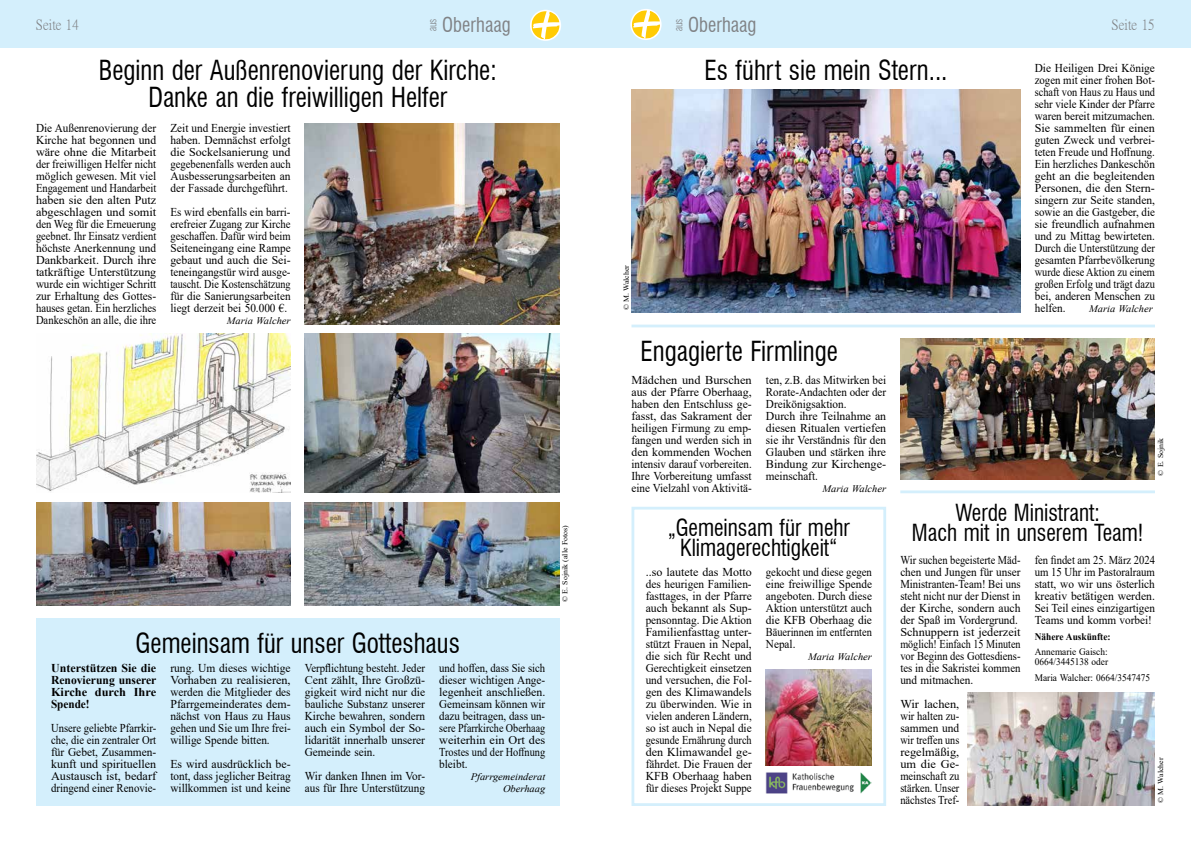
<style>
.page{position:relative;width:1191px;height:842px;background:#fff}
.page>*{position:absolute;margin:0;border:0;box-sizing:border-box;transform-origin:0 0}
.t1{font:condensed 27px/27px "Swiss 721 BT";color:#000;text-align:center;scale:.94 1}
.t2{font:condensed 23px/20px "Swiss 721 BT";color:#000;text-align:center;scale:.93 1}
.t3{font:condensed 20px "Swiss 721 BT";color:#808285;scale:.94 1}
.t4{font:14.3px "P Ming Li U Ext B";color:#808285;scale:.96 1}
.t5{font:12px/12px "Times New Roman";color:#000;text-align:justify;scale:.94 1}
.t6{font:12px/12px "Times New Roman";color:#000;text-align:justify}
.t7{font:12px/12px "Times New Roman";color:#000;text-align:justify;scale:.92 1}
.t8{font:12px/12px "Times New Roman";color:#000;text-align:justify;scale:.9 1}
.t9{font:12px/12px "Times New Roman";color:#000;text-align:justify;scale:.88 1}
.t10{font:12px/12px "Times New Roman";color:#000;scale:.87 1}
.t11{font:12px/12px "Times New Roman";color:#000;text-align:justify;scale:.89 1}
.t12{font:12px/12px "Times New Roman";color:#000;text-align:justify;scale:.96 1}
.t13{font:700 12px/12px "Times New Roman";color:#000;text-align:justify}
.t14{font:300 condensed 11.1px "Swiss 721 BT";color:#808285;scale:.93 1}
.t15{font:italic 10px/12px "Times New Roman";color:#000;text-align:right;scale:1.04 1}
.t16{font:10px/10px "Times New Roman";color:#000;scale:.94 1}
.t17{font:700 10px "Times New Roman";color:#000;scale:.94 1}
.t18{font:7.5px "Times New Roman";color:#000;scale:1.05 1}
</style>
<div class="page">
<div style="left:596px;top:0;width:595px;height:48px;background:#d4effc"></div>
<svg style="left:630px;top:9px;width:31px;height:31px"></svg>
<svg style="left:632px;top:10px;width:28px;height:29px"></svg>
<div style="left:0;top:0;width:595px;height:48px;background:#d4effc"></div>
<svg style="left:530px;top:10px;width:31px;height:31px"></svg>
<svg style="left:531px;top:11px;width:28px;height:28px"></svg>
<img style="left:305px;top:124px;width:254px;height:200px">
<div style="left:36px;top:618px;width:523px;height:188px;background:#d4effc"></div>
<img style="left:36px;top:334px;width:255px;height:158px">
<img style="left:36px;top:503px;width:255px;height:102px">
<img style="left:305px;top:333px;width:254px;height:159px">
<img style="left:305px;top:503px;width:254px;height:102px">
<img style="left:631px;top:90px;width:389px;height:222px">
<img style="left:900px;top:339px;width:255px;height:140px">
<hr style="left:631px;top:325px;width:524px;height:2px;background:#d4effc">
<hr style="left:900px;top:490px;width:255px;height:3px;background:#d4effc">
<img style="left:766px;top:669px;width:106px;height:96px">
<div style="left:631px;top:507px;width:255px;height:299px;border:3px solid #d4effc"></div>
<img style="left:967px;top:693px;width:188px;height:113px">
<img style="left:766px;top:772px;width:106px;height:22px">
<p class="t4" style="left:36px;top:17px;width:46px">Seite 14</p>
<p class="t14" style="left:426px;top:31px;width:15px;rotate:-90deg">aus</p>
<h3 class="t3" style="left:442px;top:13px;width:74px">Oberhaag</h3>
<p class="t14" style="left:672px;top:31px;width:15px;rotate:-90deg">aus</p>
<h3 class="t3" style="left:688px;top:13px;width:74px">Oberhaag</h3>
<p class="t4" style="left:1111px;top:18px;width:46px">Seite 15</p>
<h1 class="t1" style="left:99px;top:57px;width:425px">Beginn der Außenrenovierung der Kirche:<br>Danke an die freiwilligen Helfer</h1>
<p class="t5" style="left:36px;top:122px;width:129px">Die Außenrenovierung der Kirche hat begonnen und wäre ohne die Mitarbeit der freiwilligen Helfer nicht möglich gewesen. Mit viel Engagement und Handarbeit haben sie den alten Putz abgeschlagen und somit den Weg für die Erneuerung geebnet. Ihr Einsatz verdient höchste Anerkennung und Dankbarkeit. Durch ihre tatkräftige Unterstützung wurde ein wichtiger Schritt zur Erhaltung des Gottes&shy;hauses getan. Ein herzliches Dankeschön an alle, die ihre</p>
<p class="t5" style="left:170px;top:122px;width:129px">Zeit und Energie investiert haben. Demnächst erfolgt die Sockelsanierung und gegebenenfalls werden auch Ausbesserungsarbeiten an der Fassade durchgeführt.</p>
<p class="t7" style="left:170px;top:206px;width:132px">Es wird ebenfalls ein barri&shy;erefreier Zugang zur Kirche geschaffen. Dafür wird beim Seiteneingang eine Rampe gebaut und auch die Sei&shy;teneingangstür wird ausge&shy;tauscht. Die Kostenschätzung für die Sanierungsarbeiten liegt derzeit bei 50.000 €.</p>
<p class="t15" style="left:227px;top:314px;width:63px">Maria Walcher</p>
<h1 class="t1" style="left:136px;top:629px;width:346px">Gemeinsam für unser Gotteshaus</h1>
<p class="t13" style="left:51px;top:662px;width:107px">Unterstützen Sie die Renovierung unserer Kirche durch Ihre Spende!</p>
<p class="t9" style="left:51px;top:722px;width:121px">Unsere geliebte Pfarrkir&shy;che, die ein zentraler Ort für Gebet, Zusammen&shy;kunft und spirituellen Austausch ist, bedarf dringend einer Renovie-</p>
<p class="t8" style="left:305px;top:662px;width:135px">Verpflichtung besteht. Jeder Cent zählt, Ihre Großzü&shy;gigkeit wird nicht nur die bauliche Substanz unserer Kirche bewahren, sondern auch ein Symbol der So&shy;lidarität innerhalb unserer Gemeinde sein.</p>
<p class="t5" style="left:305px;top:770px;width:129px">Wir danken Ihnen im Vor&shy;aus für Ihre Unterstützung</p>
<p class="t11" style="left:439px;top:662px;width:121px">und hoffen, dass Sie sich dieser wichtigen Ange&shy;legenheit anschließen.<br>Gemeinsam können wir dazu beitragen, dass un&shy;sere Pfarrkirche Oberhaag weiterhin ein Ort des Trostes und der Hoffnung bleibt.</p>
<p class="t15" style="left:471px;top:770px;width:73px">Pfarrgemeinderat<br>Oberhaag</p>
<p class="t12" style="left:170px;top:662px;width:127px">rung. Um dieses wichtige Vorhaben zu realisieren, werden die Mitglieder des Pfarrgemeinderates dem&shy;nächst von Haus zu Haus gehen und Sie um Ihre frei&shy;willige Spende bitten.</p>
<p class="t6" style="left:170px;top:758px;width:122px">Es wird ausdrücklich be&shy;tont, dass jeglicher Beitrag willkommen ist und keine</p>
<p class="t18" style="left:560px;top:602px;width:74px;rotate:-90deg">© E. Sojnik (alle Fotos)</p>
<h1 class="t1" style="left:704px;top:57px;width:260px">Es führt sie mein Stern...</h1>
<p class="t18" style="left:621px;top:310px;width:45px;rotate:-90deg">© M. Walcher</p>
<h1 class="t1" style="left:640px;top:338px;width:211px">Engagierte Firmlinge</h1>
<p class="t6" style="left:631px;top:374px;width:122px">Mädchen und Burschen aus der Pfarre Oberhaag, haben den Entschluss ge&shy;fasst, das Sakrament der heiligen Firmung zu emp&shy;fangen und werden sich in den kommenden Wochen intensiv darauf vorbereiten.<br>Ihre Vorbereitung umfasst eine Vielzahl von Aktivitä-</p>
<p class="t7" style="left:766px;top:374px;width:132px;text-align:left">ten, z.B. das Mitwirken bei<br>Rorate-Andachten oder der<br>Dreikönigsaktion.<br>Durch ihre Teilnahme an diesen Ritualen vertiefen sie ihr Verständnis für den<br>Glauben und stärken ihre<br>Bindung zur Kirchenge&shy;meinschaft.</p>
<p class="t15" style="left:822px;top:482px;width:63px">Maria Walcher</p>
<p class="t5" style="left:1034px;top:62px;width:129px">Die Heiligen Drei Könige zogen mit einer frohen Bot&shy;schaft von Haus zu Haus und sehr viele Kinder der Pfarre waren bereit mitzumachen.<br>Sie sammelten für einen guten Zweck und verbrei&shy;teten Freude und Hoffnung.<br>Ein herzliches Dankeschön geht an die begleitenden Personen, die den Stern&shy;singern zur Seite standen, sowie an die Gastgeber, die sie freundlich aufnahmen und zu Mittag bewirteten.<br>Durch die Unterstützung der gesamten Pfarrbevölkerung wurde diese Aktion zu einem großen Erfolg und trägt dazu bei, anderen Menschen zu helfen.</p>
<p class="t15" style="left:1089px;top:302px;width:63px">Maria Walcher</p>
<p class="t18" style="left:1155px;top:476px;width:38px;rotate:-90deg">© E. Sojnik</p>
<h2 class="t2" style="left:668px;top:517px;width:197px">„Gemeinsam für mehr<br>Klimagerechtigkeit“</h2>
<p class="t6" style="left:645px;top:566px;width:108px">..so lautete das Motto des heurigen Familien&shy;fasttages, in der Pfarre auch bekannt als Sup&shy;pensonntag. Die Aktion Familienfasttag unter&shy;stützt Frauen in Nepal, die sich für Recht und Gerechtigkeit einsetzen und versuchen, die Fol&shy;gen des Klimawandels zu überwinden. Wie in vielen anderen Ländern, so ist auch in Nepal die gesunde Ernährung durch den Klimawandel ge&shy;fährdet. Die Frauen der KFB Oberhaag haben für dieses Projekt Suppe</p>
<p class="t8" style="left:766px;top:566px;width:119px">gekocht und diese gegen eine freiwillige Spende angeboten. Durch diese Aktion unterstützt auch die KFB Oberhaag die Bäuerinnen im entfernten Nepal.</p>
<p class="t15" style="left:808px;top:650px;width:63px">Maria Walcher</p>
<h2 class="t2" style="left:912px;top:503px;width:250px">Werde Ministrant:<br>Mach mit in unserem Team!</h2>
<p class="t10" style="left:900px;top:554px;width:140px">Wir suchen begeisterte Mäd&shy;chen und Jungen für unser<br>Ministranten-Team! Bei uns steht nicht nur der Dienst in der Kirche, sondern auch der Spaß im Vordergrund.<br>Schnuppern ist jederzeit möglich! Einfach 15 Minuten vor Beginn des Gottesdiens&shy;tes in die Sakristei kommen und mitmachen.</p>
<p class="t6" style="left:900px;top:698px;width:60px">Wir lachen, wir halten zu&shy;sammen und wir treffen uns regelmäßig, um die Ge&shy;meinschaft zu stärken. Unser nächstes Tref-</p>
<p class="t9" style="left:1034px;top:554px;width:138px">fen findet am 25. März 2024 um 15 Uhr im Pastoralraum statt, wo wir uns österlich kreativ betätigen werden.<br>Sei Teil eines einzigartigen Teams und komm vorbei!</p>
<p class="t17" style="left:1034px;top:629px;width:82px">Nähere Auskünfte:</p>
<p class="t16" style="left:1034px;top:647px;width:80px">Annemarie Gaisch:<br>0664/3445138 oder</p>
<p class="t16" style="left:1034px;top:672px;width:124px">Maria Walcher: 0664/3547475</p>
<p class="t18" style="left:1155px;top:803px;width:45px;rotate:-90deg">© M. Walcher</p>
</div>
